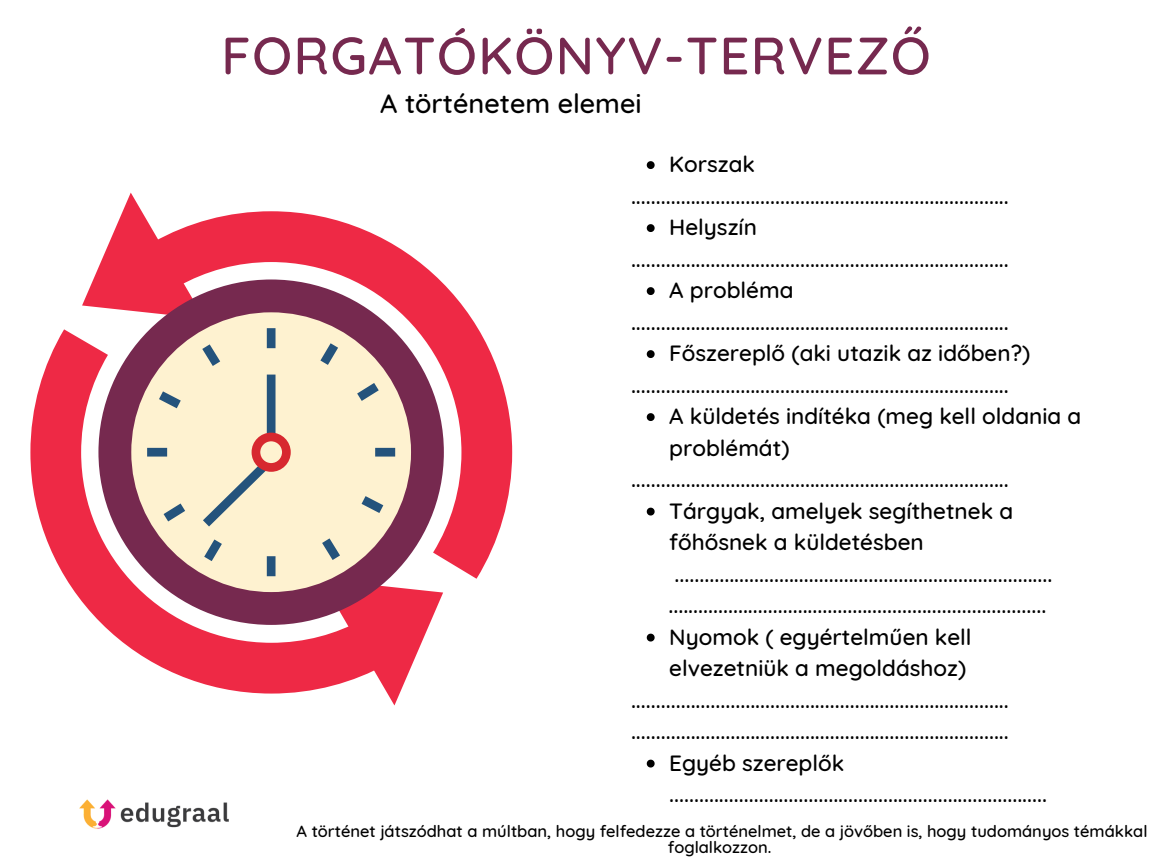
<style>
.page{position:relative;width:1152px;height:864px;background:#fff}
.page>*{position:absolute;margin:0;border:0;box-sizing:border-box;transform-origin:0 0}
.t1{font:500 52.5px "Quicksand";letter-spacing:.025em;color:#76294f}
.t2{font:500 27px "Quicksand";color:#000}
.t3{font:500 22.5px/31.5px "Quicksand";color:#000}
.t4{font:500 16.5px/15.8px "Quicksand";color:#000;text-align:center}
</style>
<div class="page">
<svg style="left:647px;top:161px;width:8px;height:8px"></svg>
<svg style="left:647px;top:224px;width:8px;height:8px"></svg>
<svg style="left:647px;top:287px;width:8px;height:8px"></svg>
<svg style="left:647px;top:350px;width:8px;height:8px"></svg>
<svg style="left:647px;top:413px;width:8px;height:8px"></svg>
<svg style="left:647px;top:508px;width:8px;height:8px"></svg>
<svg style="left:647px;top:634px;width:8px;height:8px"></svg>
<svg style="left:647px;top:760px;width:8px;height:8px"></svg>
<img style="left:79px;top:799px;width:150px;height:30px">
<svg style="left:30px;top:329px;width:365px;height:377px"></svg>
<svg style="left:443px;top:283px;width:70px;height:296px"></svg>
<svg style="left:82px;top:193px;width:361px;height:512px"></svg>
<div style="left:252px;top:433px;width:39px;height:39px;border:9px solid #d7282f;border-radius:50%"></div>
<p class="t1" style="left:221px;top:22px;width:711px">FORGATÓKÖNYV-TERVEZŐ</p>
<p class="t2" style="left:380px;top:86px;width:263px">A történetem elemei</p>
<p class="t3" style="left:669px;top:148px;width:87px">Korszak</p>
<p class="t3" style="left:631px;top:180px;width:379px">............................................................................</p>
<p class="t3" style="left:669px;top:211px;width:89px">Helyszín</p>
<p class="t3" style="left:631px;top:243px;width:379px">............................................................................</p>
<p class="t3" style="left:669px;top:274px;width:126px">A probléma</p>
<p class="t3" style="left:631px;top:306px;width:379px">............................................................................</p>
<p class="t3" style="left:669px;top:337px;width:363px">Főszereplő (aki utazik az időben?)</p>
<p class="t3" style="left:631px;top:369px;width:379px">............................................................................</p>
<p class="t3" style="left:669px;top:400px;width:414px">A küldetés indítéka (meg kell oldania a problémát)</p>
<p class="t3" style="left:631px;top:463px;width:379px">............................................................................</p>
<p class="t3" style="left:669px;top:495px;width:345px">Tárgyak, amelyek segíthetnek a főhősnek a küldetésben</p>
<p class="t3" style="left:675px;top:558px;width:379px">............................................................................</p>
<p class="t3" style="left:668px;top:589px;width:379px">............................................................................</p>
<p class="t3" style="left:669px;top:621px;width:304px">Nyomok ( egyértelműen kell elvezetniük a megoldáshoz)</p>
<p class="t3" style="left:631px;top:684px;width:379px">............................................................................</p>
<p class="t3" style="left:631px;top:715px;width:379px">............................................................................</p>
<p class="t3" style="left:669px;top:747px;width:379px">Egyéb szereplők ............................................................................</p>
<p class="t4" style="left:297px;top:823px;width:852px">A történet játszódhat a múltban, hogy felfedezze a történelmet, de a jövőben is, hogy tudományos témákkal foglalkozzon.</p>
</div>
